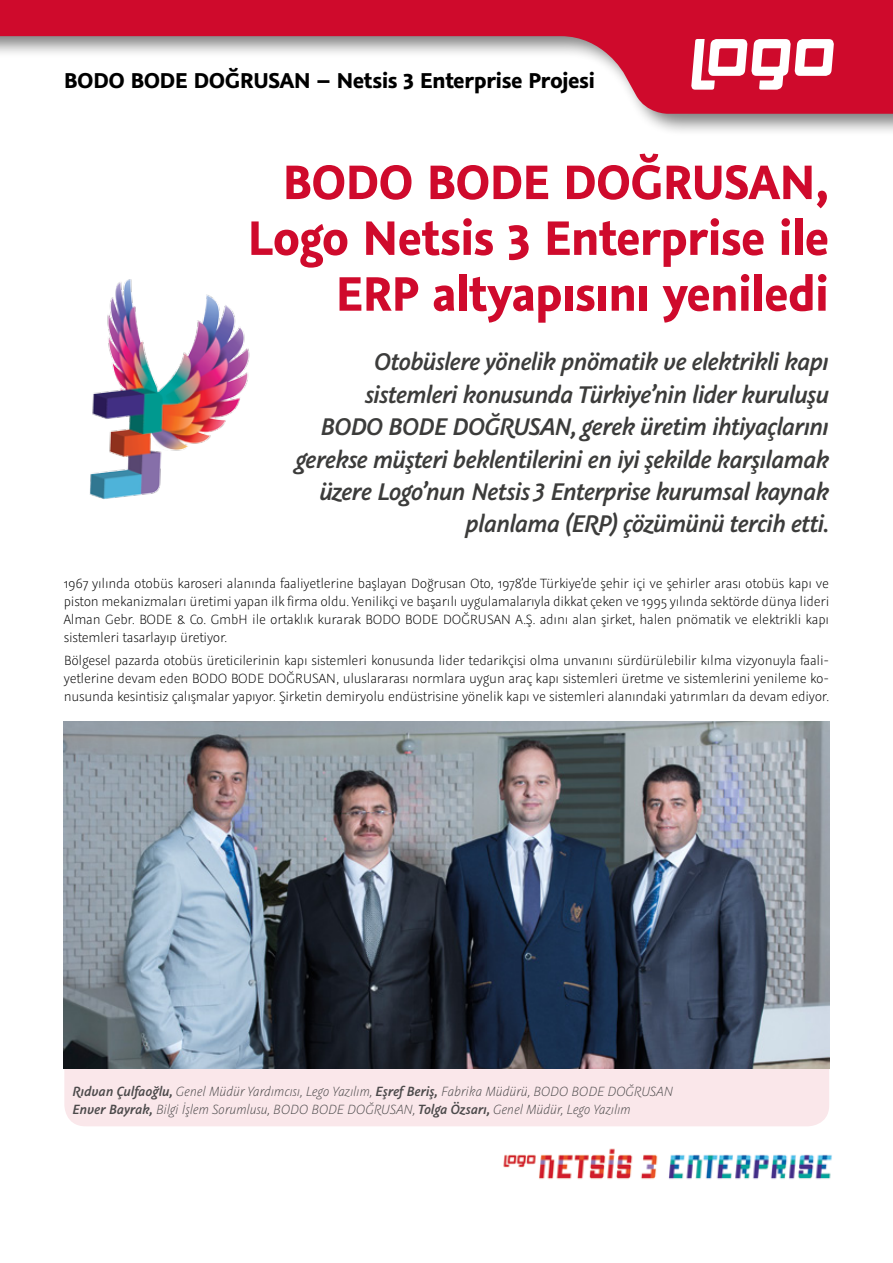
<style>
.page{position:relative;width:893px;height:1263px;background:#fff}
.page>*{position:absolute;margin:0;border:0;box-sizing:border-box;transform-origin:0 0}
.t1{font:700 54px/55.8px "Graublau Sans";letter-spacing:-.02em;color:#cf0a2c;text-align:right;scale:.95 1}
.t2{font:italic 27px/32.4px "Graublau Sans Smbold";letter-spacing:-.035em;color:#3c3c3b;text-align:right}
.t3{font:700 24px "Graublau Sans";letter-spacing:-.025em;color:#000}
.t4{font:300 15px/18px "Graublau Sans";letter-spacing:-.015em;color:#000;text-align:justify}
.t5{font:italic 300 15px "Graublau Sans";letter-spacing:-.015em;color:#4c4a4b;scale:.96 1}
.s1{font-family:"Graublau Sans Smbold";font-weight:400}
</style>
<div class="page">
<div style="left:0;top:0;width:893px;height:137px;background:#000;opacity:.5"></div>
<svg style="left:0;top:0;width:893px;height:114px"></svg>
<svg style="left:691px;top:39px;width:143px;height:51px"></svg>
<div style="left:64px;top:722px;width:765px;height:404px;background:#fae7ea;border-radius:21px"></div>
<img style="left:64px;top:722px;width:765px;height:346px">
<img style="left:89px;top:279px;width:161px;height:220px">
<img style="left:503px;top:1148px;width:329px;height:32px">
<p class="t3" style="left:64px;top:65px;width:533px">BODO BODE DOĞRUSAN – Netsis 3 Enterprise Projesi</p>
<p class="t1" style="left:247px;top:154px;width:614px">BODO BODE DOĞRUSAN,<br>Logo Netsis 3 Enterprise ile<br>ERP altyapısını yeniledi</p>
<p class="t2" style="left:295px;top:345px;width:535px">Otobüslere yönelik pnömatik ve elektrikli kapı sistemleri konusunda Türkiye’nin lider kuruluşu BODO BODE DOĞRUSAN, gerek üretim ihtiyaçlarını gerekse müşteri beklentilerini en iyi şekilde karşılamak üzere Logo’nun Netsis 3 Enterprise kurumsal kaynak planlama (ERP) çözümünü tercih etti.</p>
<p class="t4" style="left:64px;top:575px;width:767px">1967 yılında otobüs karoseri alanında faaliyetlerine başlayan Doğrusan Oto, 1978’de Türkiye’de şehir içi ve şehirler arası otobüs kapı ve piston mekanizmaları üretimi yapan ilk firma oldu. Yenilikçi ve başarılı uygulamalarıyla dikkat çeken ve 1995 yılında sektörde dünya lideri Alman Gebr. BODE &amp; Co. GmbH ile ortaklık kurarak BODO BODE DOĞRUSAN A.Ş. adını alan şirket, halen pnömatik ve elektrikli kapı sistemleri tasarlayıp üretiyor.</p>
<p class="t4" style="left:64px;top:651px;width:767px">Bölgesel pazarda otobüs üreticilerinin kapı sistemleri konusunda lider tedarikçisi olma unvanını sürdürülebilir kılma vizyonuyla faali&shy;yetlerine devam eden BODO BODE DOĞRUSAN, uluslararası normlara uygun araç kapı sistemleri üretme ve sistemlerini yenileme ko&shy;nusunda kesintisiz çalışmalar yapıyor. Şirketin demiryolu endüstrisine yönelik kapı ve sistemleri alanındaki yatırımları da devam ediyor.</p>
<p class="t5" style="left:72px;top:1082px;width:628px"><span class="s1">Rıdvan Çulfaoğlu,</span> Genel Müdür Yardımcısı, Lego Yazılım, <span class="s1">Eşref Beriş,</span> Fabrika Müdürü, BODO BODE DOĞRUSAN</p>
<p class="t5" style="left:72px;top:1100px;width:583px"><span class="s1">Enver Bayrak,</span> Bilgi İşlem Sorumlusu, BODO BODE DOĞRUSAN, <span class="s1">Tolga Özsarı,</span> Genel Müdür, Lego Yazılım</p>
</div>
